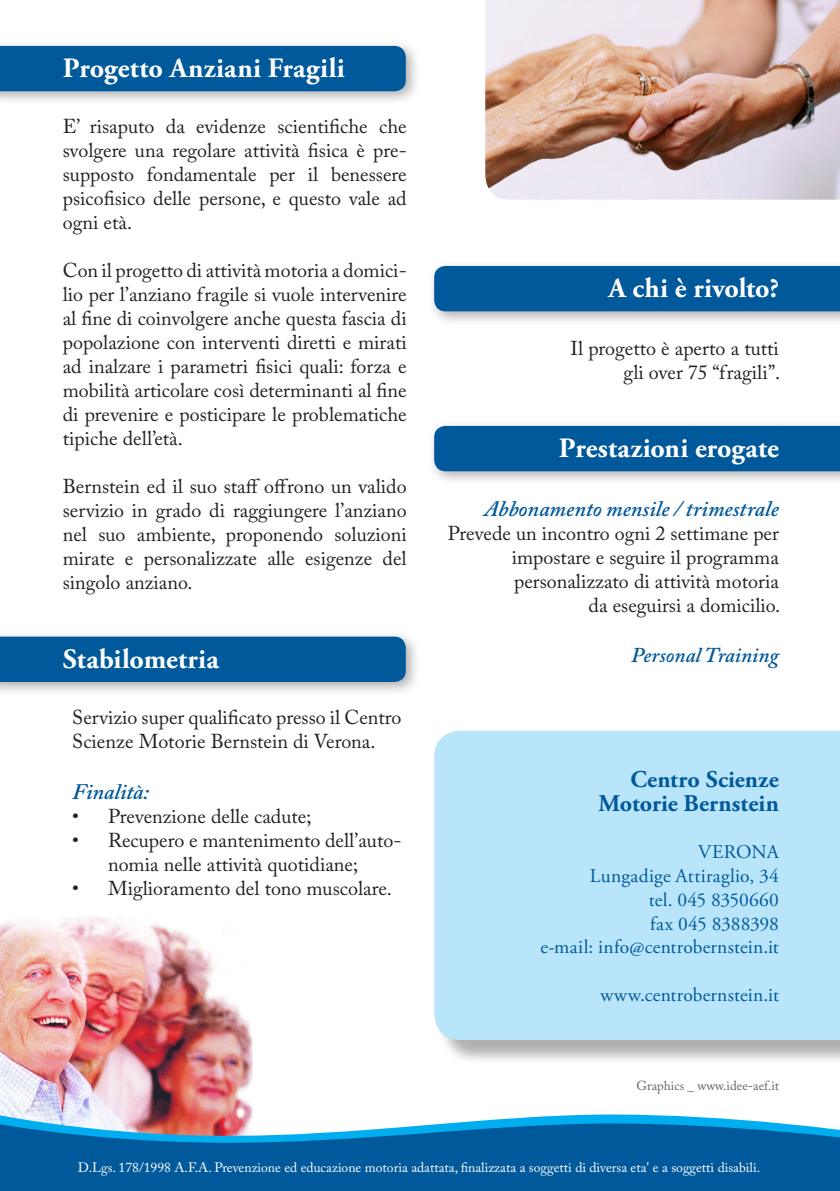
<style>
.page{position:relative;width:840px;height:1191px;background:#fff}
.page>*{position:absolute;margin:0;border:0;box-sizing:border-box;transform-origin:0 0}
.Testo_ricorrente{font:700 28px "Adobe Garamond Pro";letter-spacing:.005em;color:#fff}
.Testo_ricorrente-2{font:700 24px "Adobe Garamond Pro";letter-spacing:.005em;color:#00599b}
.t1{font:italic 600 22px "Adobe Caslon Pro";color:#00599b}
.t2{font:italic 600 21px "Adobe Caslon Pro";color:#00599b}
.t3{font:20px/24px "Adobe Caslon Pro";color:#231f20;text-align:justify}
.Testo_ricorrente-3{font:19.4px "Adobe Garamond Pro";letter-spacing:.01em;color:#00599b}
.t4{font:13.6px "Adobe Caslon Pro";color:#fff}
.t5{font:13px "Adobe Caslon Pro";color:#636366}
</style>
<div class="page">
<img style="left:0;top:917px;width:252px;height:194px">
<svg style="left:0;top:1111px;width:741px;height:9px"></svg>
<svg style="left:0;top:1120px;width:839px;height:71px;background:#146aa7"></svg>
<div style="left:0;top:39px;width:420px;height:68px;background:#231f20;opacity:.35"></div>
<div style="left:0;top:46px;width:405px;height:45px;background:#00599b"></div>
<div style="left:437px;top:733px;width:402px;height:332px;background:#231f20;opacity:.35"></div>
<div style="left:434px;top:730px;width:405px;height:310px;background:#b9e5fa"></div>
<img style="left:485px;top:0;width:354px;height:200px">
<div style="left:427px;top:259px;width:412px;height:68px;background:#231f20;opacity:.35"></div>
<div style="left:434px;top:266px;width:405px;height:45px;background:#00599b"></div>
<div style="left:427px;top:419px;width:412px;height:67px;background:#231f20;opacity:.35"></div>
<div style="left:434px;top:426px;width:405px;height:45px;background:#00599b"></div>
<div style="left:0;top:629px;width:420px;height:68px;background:#231f20;opacity:.35"></div>
<div style="left:0;top:636px;width:405px;height:46px;background:#00599b"></div>
<p class="Testo_ricorrente" style="left:63px;top:52px;width:283px">Progetto Anziani Fragili</p>
<p class="t3" style="left:63px;top:114px;width:345px">E’ risaputo da evidenze scientifiche che svolgere una regolare attività fisica è pre&shy;supposto fondamentale per il benessere psicofisico delle persone, e questo vale ad ogni età.</p>
<p class="t3" style="left:63px;top:258px;width:345px">Con il progetto di attività motoria a domici&shy;lio per l’anziano fragile si vuole intervenire al fine di coinvolgere anche questa fascia di popolazione con interventi diretti e mirati ad inalzare i parametri fisici quali: forza e mobilità articolare così determinanti al fine di prevenire e posticipare le problematiche tipiche dell’età.</p>
<p class="t3" style="left:63px;top:474px;width:345px">Bernstein ed il suo staff offrono un valido servizio in grado di raggiungere l’anziano nel suo ambiente, proponendo soluzioni mirate e personalizzate alle esigenze del singolo anziano.</p>
<p class="Testo_ricorrente" style="left:63px;top:642px;width:157px">Stabilometria</p>
<p class="t3" style="left:72px;top:705px;width:331px">Servizio super qualificato presso il Centro<br>Scienze Motorie Bernstein di Verona.</p>
<p class="t1" style="left:72px;top:778px;width:78px">Finalità:</p>
<p class="t3" style="left:72px;top:803px;width:241px">• Prevenzione delle cadute;</p>
<p class="t3" style="left:72px;top:827px;width:331px;text-align:center">• Recupero e mantenimento dell’auto&shy;nomia nelle attività quotidiane;</p>
<p class="t3" style="left:72px;top:875px;width:321px">• Miglioramento del tono muscolare.</p>
<p class="Testo_ricorrente" style="left:608px;top:272px;width:172px">A chi è rivolto?</p>
<p class="t3" style="left:570px;top:336px;width:210px">Il progetto è aperto a tutti</p>
<p class="t3" style="left:623px;top:360px;width:158px">gli over 75 “fragili”.</p>
<p class="Testo_ricorrente" style="left:558px;top:432px;width:221px">Prestazioni erogate</p>
<p class="t1" style="left:484px;top:495px;width:296px">Abbonamento mensile / trimestrale</p>
<p class="t3" style="left:447px;top:521px;width:332px;text-align:right">Prevede un incontro ogni 2 settimane per impostare e seguire il programma</p>
<p class="t3" style="left:514px;top:569px;width:266px">personalizzato di attività motoria</p>
<p class="t3" style="left:588px;top:593px;width:193px">da eseguirsi a domicilio.</p>
<p class="t2" style="left:631px;top:642px;width:149px">Personal Training</p>
<p class="Testo_ricorrente-2" style="left:630px;top:765px;width:150px">Centro Scienze</p>
<p class="Testo_ricorrente-2" style="left:598px;top:789px;width:182px">Motorie Bernstein</p>
<p class="Testo_ricorrente-3" style="left:698px;top:840px;width:82px">VERONA</p>
<p class="Testo_ricorrente-3" style="left:589px;top:864px;width:190px">Lungadige Attiraglio, 34</p>
<p class="Testo_ricorrente-3" style="left:648px;top:888px;width:131px">tel. 045 8350660</p>
<p class="Testo_ricorrente-3" style="left:650px;top:912px;width:130px">fax 045 8388398</p>
<p class="Testo_ricorrente-3" style="left:540px;top:935px;width:240px">e-mail: info@centrobernstein.it</p>
<p class="Testo_ricorrente-3" style="left:600px;top:983px;width:180px">www.centrobernstein.it</p>
<p class="t5" style="left:636px;top:1078px;width:144px">Graphics _ www.idee-aef.it</p>
<p class="t4" style="left:78px;top:1159px;width:683px">D.Lgs. 178/1998 A.F.A. Prevenzione ed educazione motoria adattata, finalizzata a soggetti di diversa eta' e a soggetti disabili.</p>
</div>
